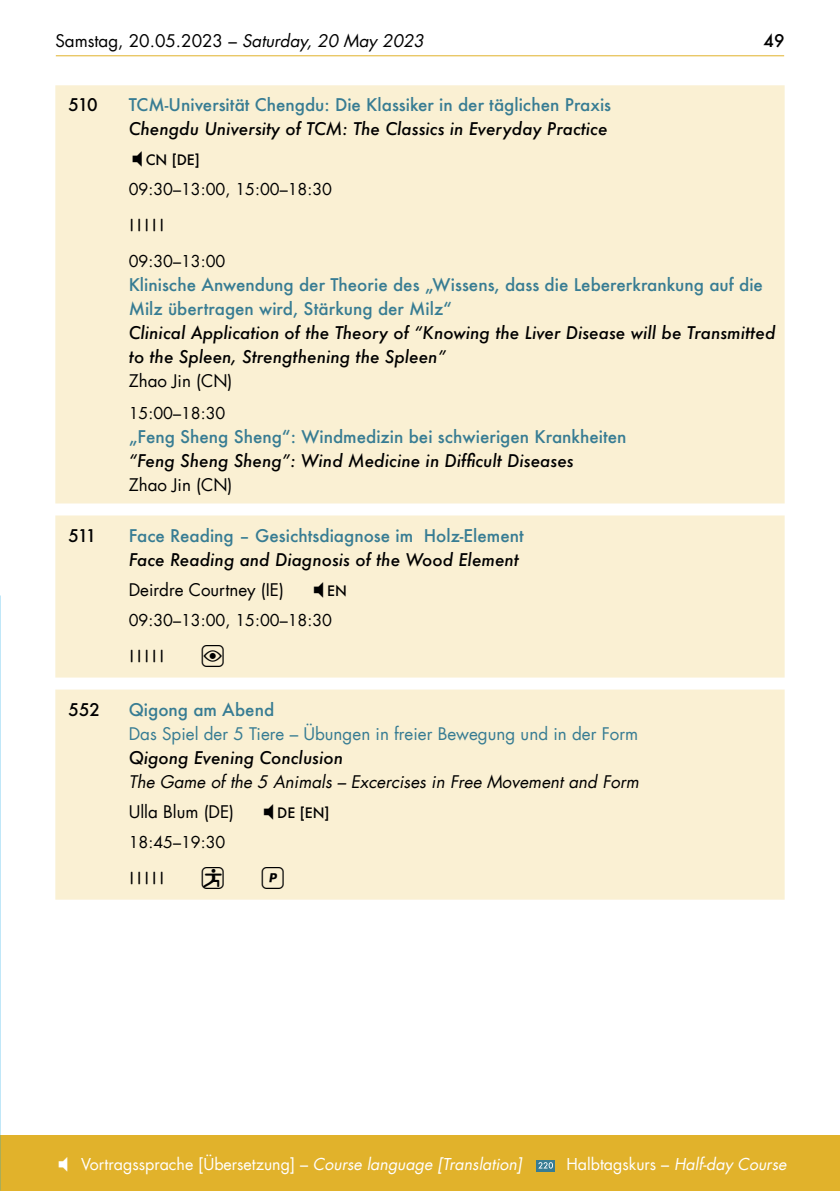
<style>
.page{position:relative;width:840px;height:1191px;background:#fff}
.page>*{position:absolute;margin:0;border:0;box-sizing:border-box;transform-origin:0 0}
.t1{font:36px "tcmkongress next";color:#000}
.t2{font:24px "tcmkongress next";color:#000}
.t3{font:italic 500 17px/24px "Futura";color:#000}
.t4{font:500 17px/24px "Futura";color:#377c93}
.t5{font:17px "Futura LT";color:#000}
.t6{font:17px "Futura LT";color:#377c93}
.t7{font:italic 17px "Futura LT";color:#000}
.t8{font:500 17px "Futura";letter-spacing:-.06em;color:#000}
.t9{font:16px "Futura LT";color:#fff}
.t10{font:16px "Futura LT";color:#000}
.t11{font:italic 16px "Futura LT";color:#fff}
.t12{font:500 14px "Futura";color:#000}
.s1{font-style:italic}
.s2{font-family:"tcmkongress next";font-weight:400;font-size:17px}
.s3{font-family:"Futura";font-weight:500}
.s4{font-family:"tcmkongress next"}
.s5{font-style:normal}
</style>
<div class="page">
<hr style="left:56px;top:55px;width:727px;height:1px;background:#e1b22b">
<div style="left:0;top:1135px;width:839px;height:56px;background:#e1b22b"></div>
<svg style="left:536px;top:1160px;width:18px;height:11px"></svg>
<svg style="left:538px;top:1162px;width:14px;height:6px"></svg>
<div style="left:55px;top:85px;width:729px;height:418px;background:#faf0d3"></div>
<div style="left:55px;top:515px;width:729px;height:162px;background:#faf0d3"></div>
<div style="left:55px;top:689px;width:729px;height:210px;background:#faf0d3"></div>
<p class="t5" style="left:55px;top:30px;width:370px">Samstag, 20.05.2023 – <span class="s1">Saturday, 20 May 2023</span></p>
<p class="t8" style="left:763px;top:29px;width:22px">49</p>
<p class="t8" style="left:69px;top:93px;width:31px">510</p>
<p class="t4" style="left:129px;top:93px;width:483px">TCM-Universität Chengdu: Die Klassiker in der täglichen Praxis</p>
<p class="t3" style="left:129px;top:117px;width:480px">Chengdu University of TCM: The Classics in Everyday Practice</p>
<p class="t12" style="left:129px;top:150px;width:73px"><span class="s2">I</span>CN [DE]</p>
<p class="t10" style="left:129px;top:179px;width:205px">09:30–13:00, 15:00–18:30</p>
<h1 class="t1" style="left:129px;top:207px;width:37px">A</h1>
<p class="t10" style="left:129px;top:251px;width:98px">09:30–13:00</p>
<p class="t4" style="left:129px;top:273px;width:635px">Klinische Anwendung der Theorie des „Wissens, dass die Lebererkrankung auf die<br>Milz übertragen wird, Stärkung der Milz“</p>
<p class="t3" style="left:129px;top:321px;width:648px">Clinical Application of the Theory of “Knowing the Liver Disease will be Transmitted to the Spleen, Strengthening the Spleen”</p>
<p class="t5" style="left:129px;top:370px;width:105px">Zhao Jin (CN)</p>
<p class="t10" style="left:129px;top:403px;width:98px">15:00–18:30</p>
<p class="t4" style="left:129px;top:425px;width:499px">„Feng Sheng Sheng“: Windmedizin bei schwierigen Krankheiten</p>
<p class="t3" style="left:129px;top:449px;width:446px">“Feng Sheng Sheng”: Wind Medicine in Difficult Diseases</p>
<p class="t5" style="left:129px;top:474px;width:105px">Zhao Jin (CN)</p>
<p class="t8" style="left:69px;top:523px;width:29px">511</p>
<p class="t4" style="left:129px;top:523px;width:396px">Face Reading – Gesichtsdiagnose im Holz-Element</p>
<p class="t3" style="left:129px;top:547px;width:391px">Face Reading and Diagnosis of the Wood Element</p>
<p class="t5" style="left:129px;top:578px;width:157px">Deirdre Courtney (IE)</p>
<p class="t12" style="left:310px;top:581px;width:38px"><span class="s2">I</span>EN</p>
<p class="t10" style="left:129px;top:609px;width:205px">09:30–13:00, 15:00–18:30</p>
<h1 class="t1" style="left:129px;top:637px;width:37px">A</h1>
<h2 class="t2" style="left:201px;top:643px;width:25px">L</h2>
<p class="t8" style="left:69px;top:697px;width:33px">552</p>
<p class="t4" style="left:129px;top:697px;width:147px">Qigong am Abend</p>
<p class="t6" style="left:129px;top:722px;width:511px">Das Spiel der 5 Tiere – Übungen in freier Bewegung und in der Form</p>
<p class="t3" style="left:129px;top:745px;width:216px">Qigong Evening Conclusion</p>
<p class="t7" style="left:129px;top:770px;width:511px">The Game of the 5 Animals – Excercises in Free Movement and Form</p>
<p class="t5" style="left:129px;top:800px;width:107px">Ulla Blum (DE)</p>
<p class="t12" style="left:260px;top:803px;width:71px"><span class="s2">I</span>DE [EN]</p>
<p class="t10" style="left:129px;top:831px;width:98px">18:45–19:30</p>
<h1 class="t1" style="left:129px;top:859px;width:37px">A</h1>
<h2 class="t2" style="left:201px;top:865px;width:25px">O</h2>
<h2 class="t2" style="left:261px;top:865px;width:25px">H</h2>
<p class="t9" style="left:81px;top:1154px;width:413px">Vortragssprache [Übersetzung] – <span class="s3">www.tcm-kongress.de/en</span></p>
<p class="t9" style="left:55px;top:1152px;width:252px"><span class="s4">I</span>Furthe information and registration:</p>
<p class="t11" style="left:313px;top:1154px;width:210px">Course language [Translation]</p>
<p class="t11" style="left:566px;top:1154px;width:221px"><span class="s5">Halbtagskurs –</span> Half-day Course</p>
</div>
